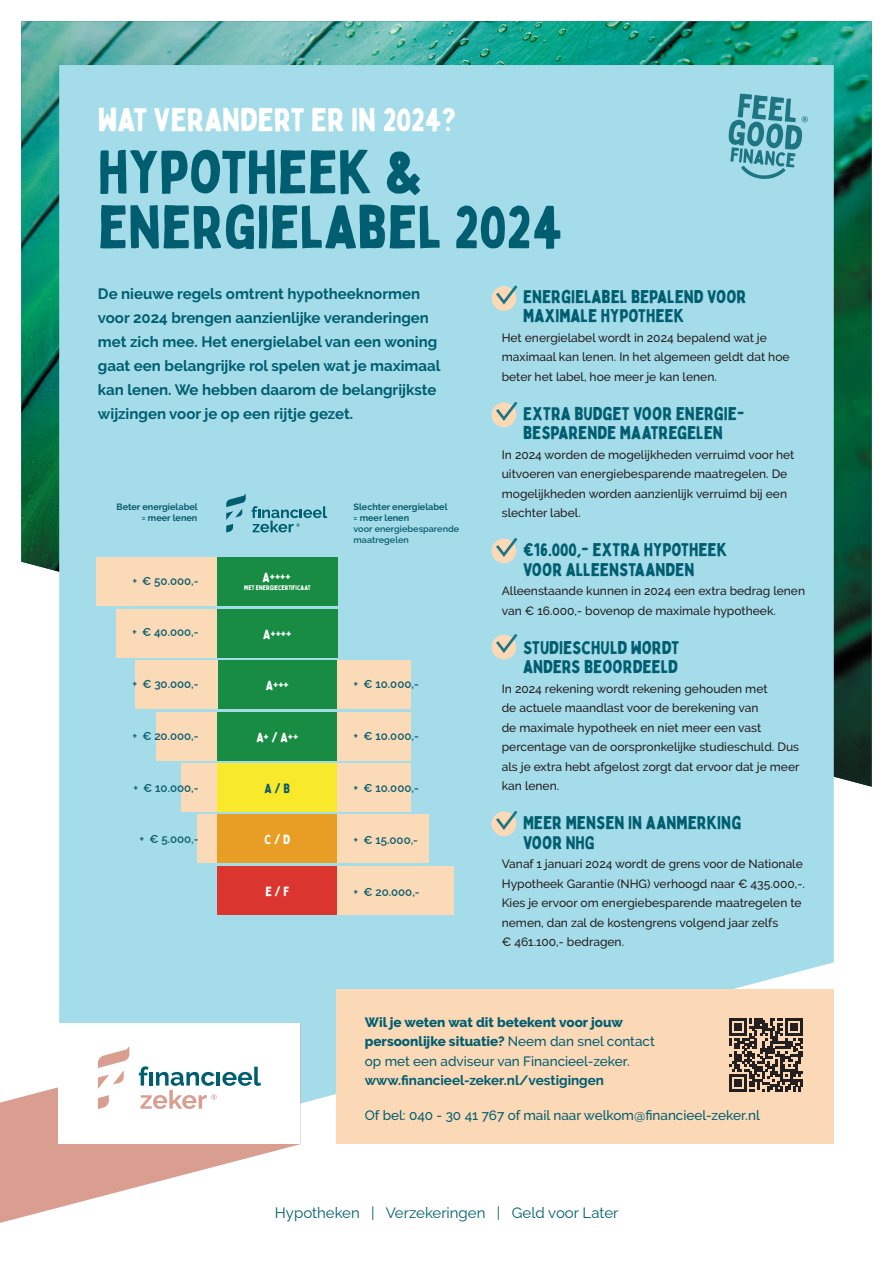
<style>
.page{position:relative;width:893px;height:1263px;background:#fff}
.page>*{position:absolute;margin:0;border:0;box-sizing:border-box;transform-origin:0 0}
.t1{font:59.25px/54.9px "Bobby Jones";color:#005e70}
.t2{font:32.1px "Bobby Jones";color:#fff}
.t3{font:18px/19.5px "Bobby Jones";color:#005e70}
.t4{font:700 15px/24px "Raleway";color:#005e70}
.t5{font:15px "Raleway";color:#005e70}
.t6{font:500 13.5px/19.5px "Raleway";color:#005e70}
.t7{font:700 13.5px "Raleway";color:#005e70}
.t8{font:13.2px "Bobby Jones";color:#fff}
.t9{font:13.2px "Bobby Jones";color:#0c5d6f}
.t10{font:500 12px/19.5px "Raleway";color:#231f20}
.t11{font:600 11.55px "Raleway";color:#0c5d6f}
.t12{font:700 9.15px/10.9px "Raleway";color:#0c5d6f;text-align:right}
.t13{font:600 9.15px/10.9px "Raleway";color:#0c5d6f}
.t14{font:6.6px "Bobby Jones";color:#fff}
.s1{font-weight:800}
</style>
<div class="page">
<img style="left:21px;top:21px;width:851px;height:766px">
<div style="left:59px;top:65px;width:775px;height:1080px;background:#a5dce9"></div>
<svg style="left:0;top:1087px;width:300px;height:136px;fill:#da9e91"></svg>
<div style="left:59px;top:1023px;width:241px;height:121px;background:#fff"></div>
<div style="left:336px;top:990px;width:498px;height:154px;background:#fbd8b6"></div>
<svg style="left:98px;top:1046px;width:31px;height:63px"></svg>
<svg style="left:139px;top:1066px;width:122px;height:43px"></svg>
<svg style="left:729px;top:94px;width:79px;height:85px"></svg>
<div style="left:217px;top:557px;width:121px;height:49px;background:#198c44"></div>
<div style="left:217px;top:609px;width:121px;height:48px;background:#198c44"></div>
<div style="left:217px;top:660px;width:121px;height:49px;background:#198c44"></div>
<div style="left:217px;top:712px;width:121px;height:48px;background:#198c44"></div>
<div style="left:217px;top:763px;width:121px;height:49px;background:#f8e92a"></div>
<div style="left:217px;top:814px;width:121px;height:49px;background:#e89e25"></div>
<div style="left:96px;top:557px;width:121px;height:49px;background:#fadab7"></div>
<div style="left:116px;top:609px;width:101px;height:48px;background:#fadab7"></div>
<div style="left:135px;top:660px;width:82px;height:49px;background:#fadab7"></div>
<div style="left:157px;top:712px;width:60px;height:48px;background:#fadab7"></div>
<div style="left:181px;top:763px;width:36px;height:49px;background:#fadab7"></div>
<div style="left:197px;top:814px;width:20px;height:49px;background:#fadab7"></div>
<div style="left:217px;top:866px;width:121px;height:49px;background:#da352e"></div>
<div style="left:338px;top:660px;width:73px;height:49px;background:#fadab7"></div>
<div style="left:338px;top:712px;width:73px;height:48px;background:#fadab7"></div>
<div style="left:338px;top:763px;width:73px;height:49px;background:#fadab7"></div>
<div style="left:338px;top:814px;width:91px;height:49px;background:#fadab7"></div>
<div style="left:338px;top:866px;width:116px;height:49px;background:#fadab7"></div>
<svg style="left:226px;top:494px;width:20px;height:38px"></svg>
<svg style="left:252px;top:506px;width:75px;height:26px"></svg>
<div style="left:492px;top:812px;width:24px;height:24px;background:#fbd8b6;border-radius:50%"></div>
<svg style="left:496px;top:811px;width:21px;height:19px"></svg>
<div style="left:492px;top:635px;width:24px;height:24px;background:#fbd8b6;border-radius:50%"></div>
<svg style="left:496px;top:634px;width:21px;height:19px"></svg>
<div style="left:492px;top:539px;width:24px;height:24px;background:#fbd8b6;border-radius:50%"></div>
<svg style="left:496px;top:538px;width:21px;height:19px"></svg>
<div style="left:492px;top:402px;width:24px;height:25px;background:#fbd8b6;border-radius:50%"></div>
<svg style="left:496px;top:402px;width:21px;height:19px"></svg>
<div style="left:492px;top:286px;width:24px;height:25px;background:#fbd8b6;border-radius:50%"></div>
<svg style="left:496px;top:285px;width:21px;height:20px"></svg>
<svg style="left:729px;top:1018px;width:74px;height:74px"></svg>
<h2 class="t2" style="left:98px;top:99px;width:360px">WAT VERANDERT ER IN 2024?</h2>
<h1 class="t1" style="left:98px;top:145px;width:466px">HYPOTHEEK &amp;<br>ENERGIELABEL 2024</h1>
<p class="t4" style="left:98px;top:282px;width:344px">De nieuwe regels omtrent hypotheeknormen voor 2024 brengen aanzienlijke veranderingen met zich mee. Het energielabel van een woning gaat een belangrijke rol spelen wat je maximaal kan lenen. We hebben daarom de belangrijkste wijzingen voor je op een rijtje gezet.</p>
<p class="t12" style="left:117px;top:501px;width:83px">Beter energielabel = meer lenen</p>
<p class="t12" style="left:354px;top:501px;width:96px;text-align:left">Slechter energielabel = meer lenen</p>
<p class="t13" style="left:354px;top:522px;width:107px">voor energiebesparende maatregelen</p>
<p class="t11" style="left:132px;top:571px;width:68px">+ € 50.000,-</p>
<p class="t11" style="left:132px;top:623px;width:68px">+ € 40.000,-</p>
<p class="t8" style="left:262px;top:568px;width:30px">A++++</p>
<p class="t14" style="left:244px;top:583px;width:68px">MET ENERGIECERTIFICAAT</p>
<p class="t8" style="left:263px;top:625px;width:30px">A++++</p>
<p class="t11" style="left:132px;top:675px;width:68px">+ € 30.000,-</p>
<p class="t8" style="left:266px;top:677px;width:25px">A+++</p>
<p class="t11" style="left:354px;top:675px;width:67px">+ € 10.000,-</p>
<p class="t11" style="left:132px;top:727px;width:68px">+ € 20.000,-</p>
<p class="t8" style="left:256px;top:728px;width:43px">A+ / A++</p>
<p class="t11" style="left:354px;top:727px;width:67px">+ € 10.000,-</p>
<p class="t11" style="left:133px;top:778px;width:67px">+ € 10.000,-</p>
<p class="t9" style="left:265px;top:780px;width:27px">A / B</p>
<p class="t11" style="left:354px;top:779px;width:67px">+ € 10.000,-</p>
<p class="t11" style="left:140px;top:830px;width:61px">+ € 5.000,-</p>
<p class="t8" style="left:264px;top:831px;width:27px">C / D</p>
<p class="t11" style="left:354px;top:830px;width:66px">+ € 15.000,-</p>
<p class="t8" style="left:265px;top:882px;width:25px">E / F</p>
<p class="t11" style="left:354px;top:882px;width:68px">+ € 20.000,-</p>
<h3 class="t3" style="left:523px;top:287px;width:225px">ENERGIELABEL BEPALEND VOOR<br>MAXIMALE HYPOTHEEK</h3>
<p class="t10" style="left:502px;top:328px;width:289px">Het energielabel wordt in 2024 bepalend wat je maximaal kan lenen. In het algemeen geldt dat hoe beter het label, hoe meer je kan lenen.</p>
<h3 class="t3" style="left:523px;top:404px;width:223px">EXTRA BUDGET VOOR ENERGIE-<br>BESPARENDE MAATREGELEN</h3>
<p class="t10" style="left:502px;top:445px;width:294px">In 2024 worden de mogelijkheden verruimd voor het uitvoeren van energiebesparende maatregelen. De mogelijkheden worden aanzienlijk verruimd bij een slechter label.</p>
<h3 class="t3" style="left:523px;top:540px;width:206px">€16.000,- EXTRA HYPOTHEEK<br>VOOR ALLEENSTAANDEN</h3>
<p class="t10" style="left:502px;top:581px;width:305px">Alleenstaande kunnen in 2024 een extra bedrag lenen van € 16.000,- bovenop de maximale hypotheek.</p>
<h3 class="t3" style="left:523px;top:638px;width:158px">STUDIESCHULD WORDT<br>ANDERS BEOORDEELD</h3>
<p class="t10" style="left:502px;top:679px;width:299px">In 2024 rekening wordt rekening gehouden met<br>de actuele maandlast voor de berekening van<br>de maximale hypotheek en niet meer een vast percentage van de oorspronkelijke studieschuld. Dus als je extra hebt afgelost zorgt dat ervoor dat je meer kan lenen.</p>
<h3 class="t3" style="left:523px;top:813px;width:220px">MEER MENSEN IN AANMERKING<br>VOOR NHG</h3>
<p class="t10" style="left:502px;top:854px;width:305px">Vanaf 1 januari 2024 wordt de grens voor de Nationale Hypotheek Garantie (NHG) verhoogd naar € 435.000,-.<br>Kies je ervoor om energiebesparende maatregelen te nemen, dan zal de kostengrens volgend jaar zelfs<br>€ 461.100,- bedragen.</p>
<p class="t6" style="left:365px;top:1012px;width:291px"><span class="s1">Wil je weten wat dit betekent voor jouw persoonlijke situatie?</span> Neem dan snel contact op met een adviseur van Financieel-zeker.</p>
<p class="t7" style="left:365px;top:1073px;width:241px">www.financieel-zeker.nl/vestigingen</p>
<p class="t6" style="left:365px;top:1106px;width:397px">Of bel: 040 - 30 41 767 of mail naar welkom@financieel-zeker.nl</p>
<p class="t5" style="left:275px;top:1200px;width:345px">Hypotheken | Verzekeringen | Geld voor Later</p>
</div>
